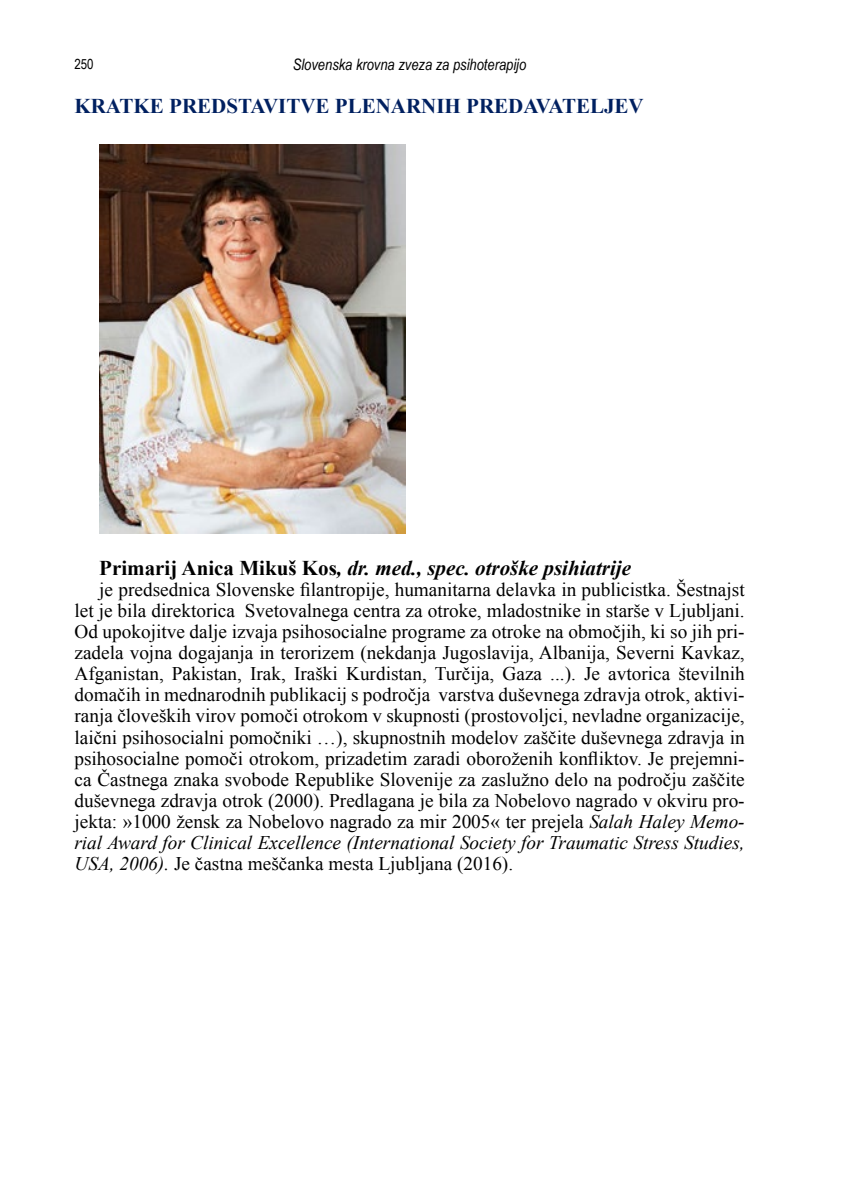
<style>
.page{position:relative;width:844px;height:1191px;background:#fff}
.page>*{position:absolute;margin:0;border:0;box-sizing:border-box;transform-origin:0 0}
.t1{font:italic 700 21px "Times New Roman";color:#000}
.t2{font:700 21px "Times New Roman";color:#002060}
.t3{font:19.25px/21px "Times New Roman";color:#000;text-align:justify}
.t4{font:italic 15.75px "Arial Narrow";color:#000}
.t5{font:14px "Arial Narrow";color:#000}
.s1{font-style:normal}
.s2{font-style:italic}
</style>
<div class="page">
<img style="left:99px;top:145px;width:306px;height:388px">
<p class="t4" style="left:293px;top:54px;width:235px">Slovenska krovna zveza za psihoterapijo</p>
<p class="t5" style="left:74px;top:54px;width:21px">250</p>
<p class="t2" style="left:74px;top:92px;width:570px">KRATKE PREDSTAVITVE PLENARNIH PREDAVATELJEV</p>
<p class="t1" style="left:99px;top:554px;width:533px"><span class="s1">Primarij Anica Mikuš Kos</span>, dr. med., spec. otroške psihiatrije</p>
<p class="t3" style="left:74px;top:579px;width:671px;text-indent:25px">je predsednica Slovenske filantropije, humanitarna delavka in publicistka. Šestnajst let je bila direktorica Svetovalnega centra za otroke, mladostnike in starše v Ljubljani.<br>Od upokojitve dalje izvaja psihosocialne programe za otroke na območjih, ki so jih pri&shy;zadela vojna dogajanja in terorizem (nekdanja Jugoslavija, Albanija, Severni Kavkaz, Afganistan, Pakistan, Irak, Iraški Kurdistan, Turčija, Gaza ...). Je avtorica številnih domačih in mednarodnih publikacij s področja varstva duševnega zdravja otrok, aktivi&shy;ranja človeških virov pomoči otrokom v skupnosti (prostovoljci, nevladne organizacije, laični psihosocialni pomočniki …), skupnostnih modelov zaščite duševnega zdravja in psihosocialne pomoči otrokom, prizadetim zaradi oboroženih konfliktov. Je prejemni&shy;ca Častnega znaka svobode Republike Slovenije za zaslužno delo na področju zaščite duševnega zdravja otrok (2000). Predlagana je bila za Nobelovo nagrado v okviru pro&shy;jekta: »1000 žensk za Nobelovo nagrado za mir 2005« ter prejela <span class="s2">Salah Haley Memo&shy;rial Award for Clinical Excellence (International Society for Traumatic Stress Studies, USA, 2006).</span> Je častna meščanka mesta Ljubljana (2016).</p>
</div>
